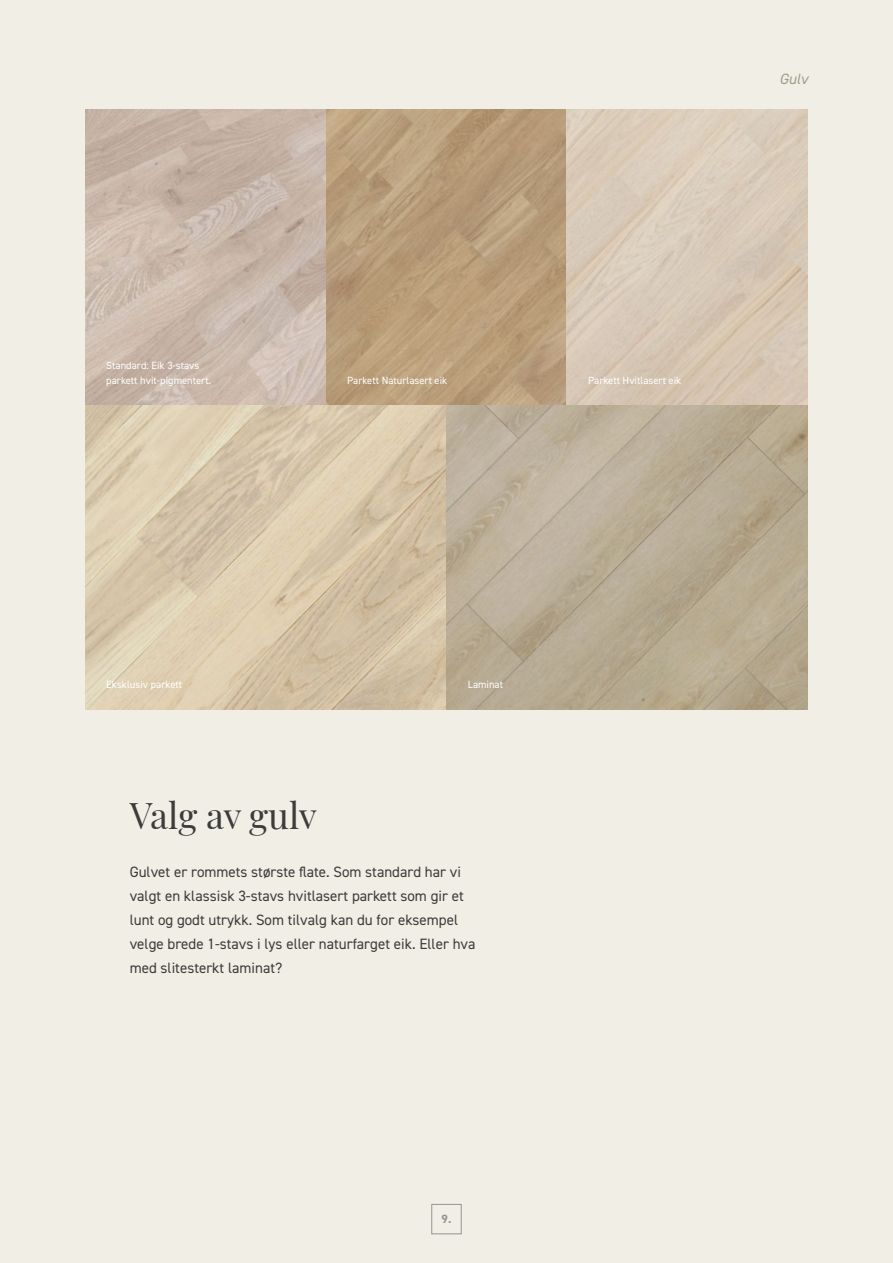
<style>
.page{position:relative;width:893px;height:1263px;background:#f1eee6}
.page>*{position:absolute;margin:0;border:0;box-sizing:border-box;transform-origin:0 0}
.t1{font:36px "Playfair Display";color:#3c3c3b}
.t2{font:15px/24px "DIN2014";color:#3c3c3b}
.t3{font:italic 15px "DIN2014";color:#9e9c87}
.t4{font:700 12px "DIN2014";color:#949494}
.t5{font:10.5px/15px "DIN2014";color:#fff}
</style>
<div class="page">
<img style="left:85px;top:109px;width:723px;height:600px">
<div style="left:431px;top:1204px;width:31px;height:30px;border:1px solid #949494"></div>
<p class="t5" style="left:106px;top:358px;width:106px">Standard: Eik 3-stavs parkett hvit-pigmentert.</p>
<p class="t3" style="left:779px;top:70px;width:30px">Gulv</p>
<p class="t5" style="left:347px;top:373px;width:102px">Parkett Naturlasert eik</p>
<p class="t5" style="left:588px;top:373px;width:95px">Parkett Hvitlasert eik</p>
<p class="t5" style="left:106px;top:677px;width:77px">Eksklusiv parkett</p>
<p class="t5" style="left:468px;top:677px;width:37px">Laminat</p>
<h1 class="t1" style="left:130px;top:787px;width:189px">Valg av gulv</h1>
<p class="t2" style="left:130px;top:860px;width:347px">Gulvet er rommets største flate. Som standard har vi valgt en klassisk 3-stavs hvitlasert parkett som gir et lunt og godt utrykk. Som tilvalg kan du for eksempel velge brede 1-stavs i lys eller naturfarget eik. Eller hva med slitesterkt laminat?</p>
<p class="t4" style="left:442px;top:1211px;width:11px">9.</p>
</div>
